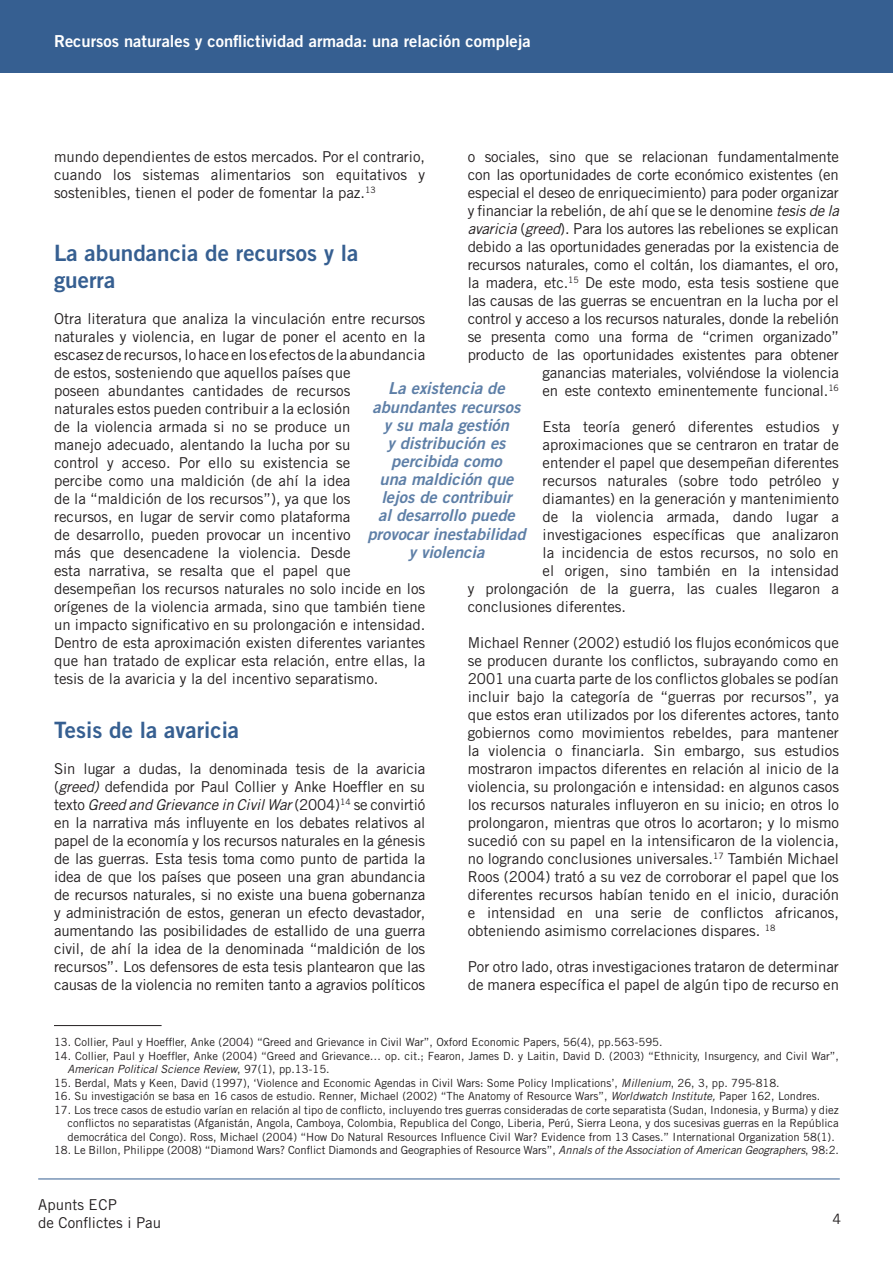
<style>
.page{position:relative;width:893px;height:1263px;background:#fff}
.page>*{position:absolute;margin:0;border:0;box-sizing:border-box;transform-origin:0 0}
.Normal__Web{font:22.5px/27px "Trade Gothic LT Std Bd 2";color:#365f91}
.t1{font:16.5px/18.1px "Trade Gothic LT Std Bd 2 Obl";color:#5e7fa7;text-align:center}
.t2{font:16.5px "Trade Gothic LT Std Bd 2";color:#fff}
.t3{font:15px/18px "Trade Gothic LT Std";color:#231f20}
.t4{font:14.25px "Trade Gothic LT Std";color:#231f20}
.t5{font:11.25px/13.5px "Trade Gothic LT Std";color:#231f20}
.s1{font-style:italic}
</style>
<div class="page">
<hr style="left:38px;top:1178px;width:802px;height:1px;background:#365f91">
<div style="left:0;top:0;width:893px;height:72px;background:#365f91"></div>
<hr style="left:54px;top:1025px;width:108px;height:1px;background:#231f20">
<p class="t2" style="left:54px;top:31px;width:478px">Recursos naturales y conflictividad armada: una relación compleja</p>
<p class="t3" style="left:54px;top:147px;width:373px;text-align:justify">mundo dependientes de estos mercados. Por el contrario, cuando los sistemas alimentarios son equitativos y sostenibles, tienen el poder de fomentar la paz.<sup>13</sup></p>
<p class="t3" style="left:468px;top:147px;width:373px;text-align:right">o sociales, sino que se relacionan fundamentalmente con las oportunidades de corte económico existentes (en especial el deseo de enriquecimiento) para poder organizar y financiar la rebelión, de ahí que se le denomine <span class="s1">tesis de la avaricia</span> (<span class="s1">greed</span>). Para los autores las rebeliones se explican debido a las oportunidades generadas por la existencia de recursos naturales, como el coltán, los diamantes, el oro, la madera, etc.<sup>15</sup> De este modo, esta tesis sostiene que las causas de las guerras se encuentran en la lucha por el control y acceso a los recursos naturales, donde la rebelión se presenta como una forma de “crimen organizado” producto de las oportunidades existentes para obtener ganancias materiales, volviéndose la violencia<br>en este contexto eminentemente funcional.<sup>16</sup></p>
<p class="t3" style="left:542px;top:417px;width:298px">Esta teoría generó diferentes estudios y</p>
<p class="t3" style="left:542px;top:435px;width:298px">aproximaciones que se centraron en tratar de</p>
<p class="t3" style="left:542px;top:453px;width:298px">entender el papel que desempeñan diferentes</p>
<p class="t3" style="left:542px;top:471px;width:298px">recursos naturales (sobre todo petróleo y</p>
<p class="t3" style="left:542px;top:489px;width:298px">diamantes) en la generación y mantenimiento</p>
<p class="t3" style="left:542px;top:507px;width:298px">de la violencia armada, dando lugar a</p>
<p class="t3" style="left:542px;top:525px;width:298px">investigaciones específicas que analizaron</p>
<p class="t3" style="left:542px;top:543px;width:298px">la incidencia de estos recursos, no solo en</p>
<p class="t3" style="left:542px;top:561px;width:298px">el origen, sino también en la intensidad</p>
<p class="t3" style="left:468px;top:579px;width:373px">y prolongación de la guerra, las cuales llegaron a</p>
<p class="t3" style="left:468px;top:597px;width:160px">conclusiones diferentes.</p>
<p class="t3" style="left:468px;top:633px;width:373px;text-align:justify">Michael Renner (2002) estudió los flujos económicos que se producen durante los conflictos, subrayando como en 2001 una cuarta parte de los conflictos globales se podían incluir bajo la categoría de “guerras por recursos”, ya que estos eran utilizados por los diferentes actores, tanto gobiernos como movimientos rebeldes, para mantener la violencia o financiarla. Sin embargo, sus estudios mostraron impactos diferentes en relación al inicio de la violencia, su prolongación e intensidad: en algunos casos los recursos naturales influyeron en su inicio; en otros lo prolongaron, mientras que otros lo acortaron; y lo mismo sucedió con su papel en la intensificaron de la violencia, no logrando conclusiones universales.<sup>17</sup> También Michael Roos (2004) trató a su vez de corroborar el papel que los diferentes recursos habían tenido en el inicio, duración e intensidad en una serie de conflictos africanos, obteniendo asimismo correlaciones dispares. <sup>18</sup></p>
<p class="t3" style="left:468px;top:957px;width:373px">Por otro lado, otras investigaciones trataron de determinar de manera específica el papel de algún tipo de recurso en</p>
<p class="Normal__Web" style="left:54px;top:239px;width:306px">La abundancia de recursos y la guerra</p>
<p class="t3" style="left:54px;top:309px;width:373px">Otra literatura que analiza la vinculación entre recursos naturales y violencia, en lugar de poner el acento en la escasez de recursos, lo hace en los efectos de la abundancia de estos, sosteniendo que aquellos países que<br>poseen abundantes cantidades de recursos<br>naturales estos pueden contribuir a la eclosión<br>de la violencia armada si no se produce un<br>manejo adecuado, alentando la lucha por su<br>control y acceso. Por ello su existencia se<br>percibe como una maldición (de ahí la idea<br>de la “maldición de los recursos”), ya que los<br>recursos, en lugar de servir como plataforma<br>de desarrollo, pueden provocar un incentivo<br>más que desencadene la violencia. Desde<br>esta narrativa, se resalta que el papel que desempeñan los recursos naturales no solo incide en los orígenes de la violencia armada, sino que también tiene un impacto significativo en su prolongación e intensidad.<br>Dentro de esta aproximación existen diferentes variantes que han tratado de explicar esta relación, entre ellas, la tesis de la avaricia y la del incentivo separatismo.</p>
<p class="Normal__Web" style="left:54px;top:716px;width:187px">Tesis de la avaricia</p>
<p class="t3" style="left:54px;top:759px;width:373px;text-align:justify">Sin lugar a dudas, la denominada tesis de la avaricia (<span class="s1">greed)</span> defendida por Paul Collier y Anke Hoeffler en su texto <span class="s1">Greed and Grievance in Civil War</span> (2004)<sup>14</sup> se convirtió en la narrativa más influyente en los debates relativos al papel de la economía y los recursos naturales en la génesis de las guerras. Esta tesis toma como punto de partida la idea de que los países que poseen una gran abundancia de recursos naturales, si no existe una buena gobernanza y administración de estos, generan un efecto devastador, aumentando las posibilidades de estallido de una guerra civil, de ahí la idea de la denominada “maldición de los recursos”. Los defensores de esta tesis plantearon que las causas de la violencia no remiten tanto a agravios políticos</p>
<p class="t1" style="left:367px;top:380px;width:160px">La existencia de abundantes recursos y su mala gestión<br>y distribución es percibida como<br>una maldición que lejos de contribuir<br>al desarrollo puede provocar inestabilidad y violencia</p>
<p class="t5" style="left:54px;top:1035px;width:610px">13. Collier, Paul y Hoeffler, Anke (2004) “Greed and Grievance in Civil War”, Oxford Economic Papers, 56(4), pp.563-595.</p>
<p class="t5" style="left:68px;top:1049px;width:773px;text-indent:-14px">14. Collier, Paul y Hoeffler, Anke (2004) “Greed and Grievance… op. cit.; Fearon, James D. y Laitin, David D. (2003) “Ethnicity, Insurgency, and Civil War”,<br><span class="s1">American Political Science Review</span>, 97(1), pp.13-15.</p>
<p class="t5" style="left:54px;top:1076px;width:727px">15. Berdal, Mats y Keen, David (1997), ‘Violence and Economic Agendas in Civil Wars: Some Policy Implications’, <span class="s1">Millenium</span>, 26, 3, pp. 795-818.</p>
<p class="t5" style="left:54px;top:1089px;width:768px">16. Su investigación se basa en 16 casos de estudio. Renner, Michael (2002) “The Anatomy of Resource Wars”, <span class="s1">Worldwatch Institute,</span> Paper 162, Londres.</p>
<p class="t5" style="left:68px;top:1103px;width:773px;text-align:justify;text-indent:-14px">17. Los trece casos de estudio varían en relación al tipo de conflicto, incluyendo tres guerras consideradas de corte separatista (Sudan, Indonesia, y Burma) y diez conflictos no separatistas (Afganistán, Angola, Camboya, Colombia, Republica del Congo, Liberia, Perú, Sierra Leona, y dos sucesivas guerras en la República democrática del Congo). Ross, Michael (2004) “How Do Natural Resources Influence Civil War? Evidence from 13 Cases.” International Organization 58(1).</p>
<p class="t5" style="left:54px;top:1143px;width:786px">18. Le Billon, Philippe (2008) “Diamond Wars? Conflict Diamonds and Geographies of Resource Wars”, <span class="s1">Annals of the Association of American Geographers</span>, 98:2.</p>
<p class="t3" style="left:38px;top:1195px;width:124px">Apunts ECP<br>de Conflictes i Pau</p>
<p class="t4" style="left:832px;top:1210px;width:10px">4</p>
</div>
